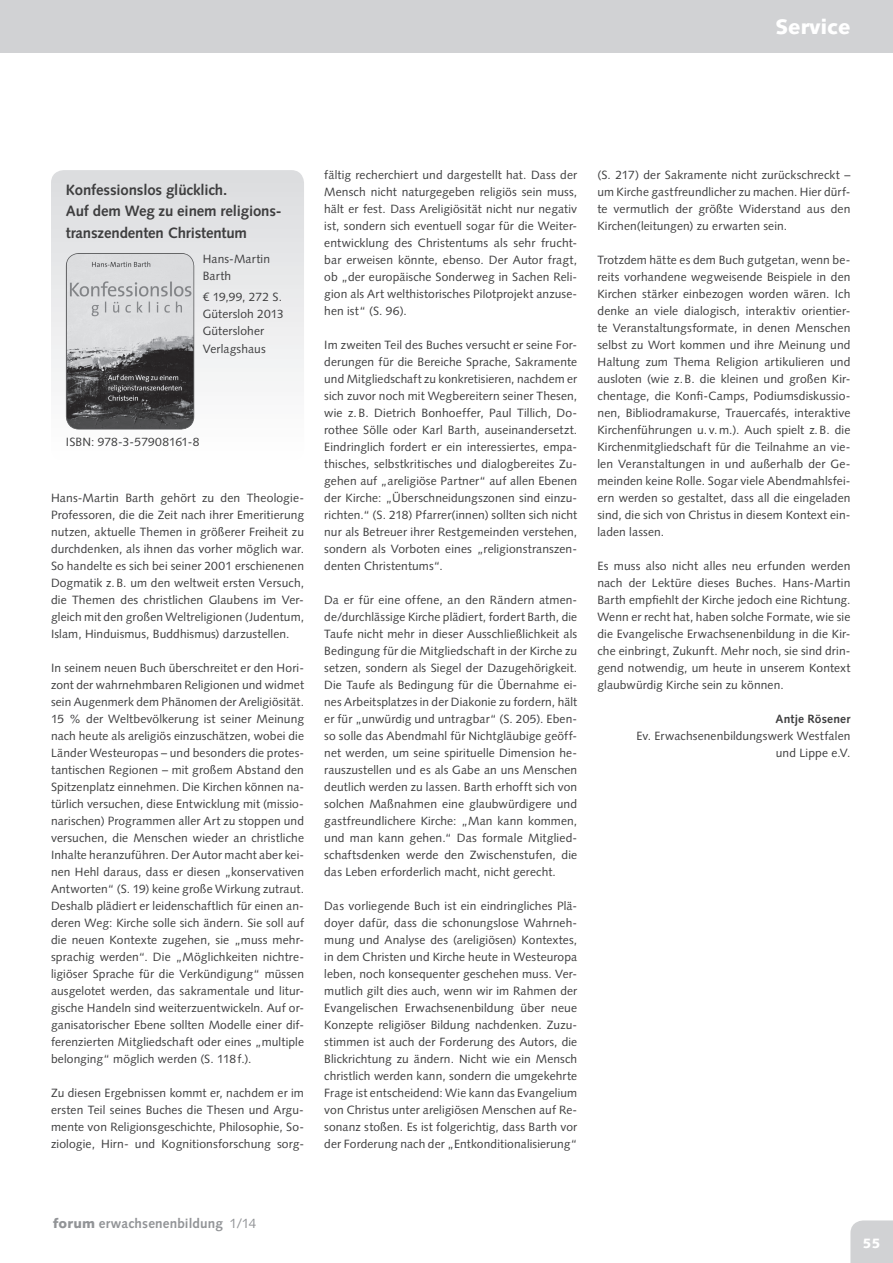
<style>
.page{position:relative;width:893px;height:1263px;background:#fff}
.page>*{position:absolute;margin:0;border:0;box-sizing:border-box;transform-origin:0 0}
.t1{font:900 21px "Syntax LT Std";color:#fff}
.t2{font:700 15px/21.3px "Syntax LT Std";letter-spacing:-.01em;color:#3e3e3f}
.t3{font:700 13.5px "Syntax LT Std";letter-spacing:.01em;color:#929497}
.t4{font:900 13.5px "Syntax LT Std";color:#fff}
.t5{font:12px/17px "Syntax LT Std";letter-spacing:.01em;color:#3e3e3f;text-align:justify}
.t6{font:700 12px "Syntax LT Std";letter-spacing:.01em;color:#3e3e3f}
.s1{font-weight:900}
.s2{font-weight:400}
</style>
<div class="page">
<div style="left:0;top:0;width:893px;height:52px;background:#d1d2d4"></div>
<div style="left:850px;top:1220px;width:43px;height:43px;background:#d1d2d4"></div>
<div style="left:51px;top:170px;width:253px;height:290px;background:linear-gradient(to bottom,#dbdcde,#fefefe);border-radius:13px"></div>
<svg style="left:66px;top:253px;width:128px;height:176px;background:#969698"></svg>
<h1 class="t1" style="left:775px;top:14px;width:77px">Service</h1>
<p class="t2" style="left:66px;top:179px;width:217px">Konfessionslos glücklich.<br>Auf dem Weg zu einem religions&shy;transzendenten Christentum</p>
<p class="t5" style="left:203px;top:251px;width:69px">Hans-Martin<br>Barth</p>
<p class="t5" style="left:203px;top:289px;width:82px;text-align:left">€ 19,99, 272 S.<br>Gütersloh 2013<br>Gütersloher<br>Verlagshaus</p>
<p class="t5" style="left:66px;top:433px;width:135px">ISBN: 978-3-57908161-8</p>
<p class="t5" style="left:51px;top:489px;width:255px">Hans-Martin Barth gehört zu den Theologie-Professoren, die die Zeit nach ihrer Emeritierung nutzen, aktuelle Themen in größerer Freiheit zu durchdenken, als ihnen das vorher möglich war.<br>So handelte es sich bei seiner 2001 erschienenen Dogmatik z. B. um den weltweit ersten Versuch, die Themen des christlichen Glaubens im Ver&shy;gleich mit den großen Weltreligionen (Judentum, Islam, Hinduismus, Buddhismus) darzustellen.</p>
<p class="t5" style="left:51px;top:659px;width:255px">In seinem neuen Buch überschreitet er den Hori&shy;zont der wahrnehmbaren Religionen und widmet sein Augenmerk dem Phänomen der Areligiösität.<br>15 % der Weltbevölkerung ist seiner Meinung nach heute als areligiös einzuschätzen, wobei die Länder Westeuropas – und besonders die protes&shy;tantischen Regionen – mit großem Abstand den Spitzenplatz einnehmen. Die Kirchen können na&shy;türlich versuchen, diese Entwicklung mit (missio&shy;narischen) Programmen aller Art zu stoppen und versuchen, die Menschen wieder an christliche Inhalte heranzuführen. Der Autor macht aber kei&shy;nen Hehl daraus, dass er diesen „konservativen Antworten“ (S. 19) keine große Wirkung zutraut.<br>Deshalb plädiert er leidenschaftlich für einen an&shy;deren Weg: Kirche solle sich ändern. Sie soll auf die neuen Kontexte zugehen, sie „muss mehr&shy;sprachig werden“. Die „Möglichkeiten nichtre&shy;ligiöser Sprache für die Verkündigung“ müssen ausgelotet werden, das sakramentale und litur&shy;gische Handeln sind weiterzuentwickeln. Auf or&shy;ganisatorischer Ebene sollten Modelle einer dif&shy;ferenzierten Mitgliedschaft oder eines „multiple belonging“ möglich werden (S. 118 f.).</p>
<p class="t5" style="left:51px;top:1084px;width:255px">Zu diesen Ergebnissen kommt er, nachdem er im ersten Teil seines Buches die Thesen und Argu&shy;mente von Religionsgeschichte, Philosophie, So&shy;ziologie, Hirn- und Kognitionsforschung sorg-</p>
<p class="t5" style="left:324px;top:166px;width:255px">fältig recherchiert und dargestellt hat. Dass der Mensch nicht naturgegeben religiös sein muss, hält er fest. Dass Areligiösität nicht nur negativ ist, sondern sich eventuell sogar für die Weiter&shy;entwicklung des Christentums als sehr frucht&shy;bar erweisen könnte, ebenso. Der Autor fragt, ob „der europäische Sonderweg in Sachen Reli&shy;gion als Art welthistorisches Pilotprojekt anzuse&shy;hen ist“ (S. 96).</p>
<p class="t5" style="left:324px;top:336px;width:255px">Im zweiten Teil des Buches versucht er seine For&shy;derungen für die Bereiche Sprache, Sakramente und Mitgliedschaft zu konkretisieren, nachdem er sich zuvor noch mit Wegbereitern seiner Thesen, wie z. B. Dietrich Bonhoeffer, Paul Tillich, Do&shy;rothee Sölle oder Karl Barth, auseinandersetzt.<br>Eindringlich fordert er ein interessiertes, empa&shy;thisches, selbstkritisches und dialogbereites Zu&shy;gehen auf „areligiöse Partner“ auf allen Ebenen der Kirche: „Überschneidungszonen sind einzu&shy;richten.“ (S. 218) Pfarrer(innen) sollten sich nicht nur als Betreuer ihrer Restgemeinden verstehen, sondern als Vorboten eines „religionstranszen&shy;denten Christentums“.</p>
<p class="t5" style="left:324px;top:591px;width:255px">Da er für eine offene, an den Rändern atmen&shy;de/durchlässige Kirche plädiert, fordert Barth, die Taufe nicht mehr in dieser Ausschließlichkeit als Bedingung für die Mitgliedschaft in der Kirche zu setzen, sondern als Siegel der Dazugehörigkeit.<br>Die Taufe als Bedingung für die Übernahme ei&shy;nes Arbeitsplatzes in der Diakonie zu fordern, hält er für „unwürdig und untragbar“ (S. 205). Eben&shy;so solle das Abendmahl für Nichtgläubige geöff&shy;net werden, um seine spirituelle Dimension he&shy;rauszustellen und es als Gabe an uns Menschen deutlich werden zu lassen. Barth erhofft sich von solchen Maßnahmen eine glaubwürdigere und gastfreundlichere Kirche: „Man kann kommen, und man kann gehen.“ Das formale Mitglied&shy;schaftsdenken werde den Zwischenstufen, die das Leben erforderlich macht, nicht gerecht.</p>
<p class="t5" style="left:324px;top:897px;width:255px">Das vorliegende Buch ist ein eindringliches Plä&shy;doyer dafür, dass die schonungslose Wahrneh&shy;mung und Analyse des (areligiösen) Kontextes, in dem Christen und Kirche heute in Westeuropa leben, noch konsequenter geschehen muss. Ver&shy;mutlich gilt dies auch, wenn wir im Rahmen der Evangelischen Erwachsenenbildung über neue Konzepte religiöser Bildung nachdenken. Zuzu&shy;stimmen ist auch der Forderung des Autors, die Blickrichtung zu ändern. Nicht wie ein Mensch christlich werden kann, sondern die umgekehrte Frage ist entscheidend: Wie kann das Evangelium von Christus unter areligiösen Menschen auf Re&shy;sonanz stoßen. Es ist folgerichtig, dass Barth vor der Forderung nach der „Entkonditionalisierung“</p>
<p class="t5" style="left:597px;top:166px;width:255px">(S. 217) der Sakramente nicht zurückschreckt – um Kirche gastfreundlicher zu machen. Hier dürf&shy;te vermutlich der größte Widerstand aus den Kirchen(leitungen) zu erwarten sein.</p>
<p class="t5" style="left:597px;top:251px;width:255px">Trotzdem hätte es dem Buch gutgetan, wenn be&shy;reits vorhandene wegweisende Beispiele in den Kirchen stärker einbezogen worden wären. Ich denke an viele dialogisch, interaktiv orientier&shy;te Veranstaltungsformate, in denen Menschen selbst zu Wort kommen und ihre Meinung und Haltung zum Thema Religion artikulieren und ausloten (wie z. B. die kleinen und großen Kir&shy;chentage, die Konfi-Camps, Podiumsdiskussio&shy;nen, Bibliodramakurse, Trauercafés, interaktive Kirchenführungen u. v. m.). Auch spielt z. B. die Kirchenmitgliedschaft für die Teilnahme an vie&shy;len Veranstaltungen in und außerhalb der Ge&shy;meinden keine Rolle. Sogar viele Abendmahlsfei&shy;ern werden so gestaltet, dass all die eingeladen sind, die sich von Christus in diesem Kontext ein&shy;laden lassen.</p>
<p class="t5" style="left:597px;top:557px;width:255px">Es muss also nicht alles neu erfunden werden nach der Lektüre dieses Buches. Hans-Martin Barth empfiehlt der Kirche jedoch eine Richtung.<br>Wenn er recht hat, haben solche Formate, wie sie die Evangelische Erwachsenenbildung in die Kir&shy;che einbringt, Zukunft. Mehr noch, sie sind drin&shy;gend notwendig, um heute in unserem Kontext glaubwürdig Kirche sein zu können.</p>
<p class="t6" style="left:776px;top:711px;width:76px">Antje Rösener</p>
<p class="t5" style="left:636px;top:727px;width:216px;text-align:right">Ev. Erwachsenenbildungswerk Westfalen und Lippe e.V.</p>
<p class="t3" style="left:53px;top:1216px;width:205px"><span class="s1">forum</span> erwachsenenbildung <span class="s2">1/14</span></p>
<p class="t4" style="left:863px;top:1235px;width:19px">55</p>
</div>
